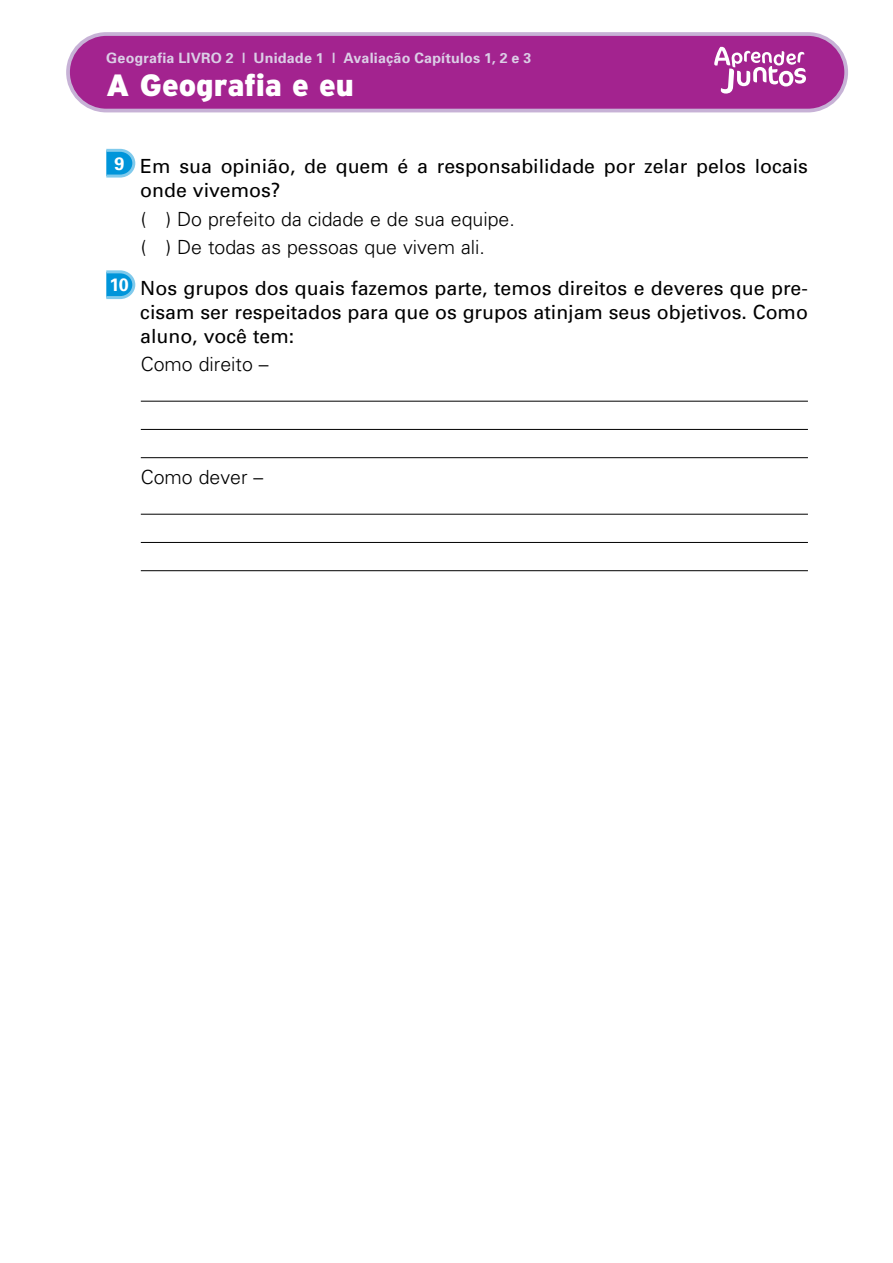
<style>
.page{position:relative;width:893px;height:1263px;background:#fff}
.page>*{position:absolute;margin:0;border:0;box-sizing:border-box;transform-origin:0 0}
.t1{font:900 30.75px "Interstate";letter-spacing:-.005em;color:#fff}
.t2{font:19.5px/24px "Univers";color:#000}
.t3{font:300 19.5px/28.2px "Univers";color:#000}
.t4{font:700 14.25px "Univers";letter-spacing:.015em;color:#dbcee6}
</style>
<div class="page">
<div style="left:68px;top:34px;width:778px;height:77px;background:#a3238f;border-radius:38px"></div>
<div style="left:66px;top:32px;width:782px;height:80px;border:4px solid #c7b2d6;border-radius:38px"></div>
<svg style="left:714px;top:47px;width:92px;height:47px"></svg>
<hr style="left:141px;top:401px;width:667px;height:1px;background:#000">
<hr style="left:141px;top:429px;width:667px;height:1px;background:#000">
<hr style="left:141px;top:457px;width:667px;height:1px;background:#000">
<hr style="left:141px;top:514px;width:667px;height:1px;background:#000">
<hr style="left:141px;top:542px;width:667px;height:1px;background:#000">
<hr style="left:141px;top:570px;width:667px;height:1px;background:#000">
<svg style="left:106px;top:149px;width:29px;height:29px"></svg>
<svg style="left:106px;top:270px;width:29px;height:29px"></svg>
<p class="t4" style="left:106px;top:48px;width:427px">Geografia LIVRO 2 | Unidade 1 | Avaliação Capítulos 1, 2 e 3</p>
<h1 class="t1" style="left:106px;top:67px;width:249px">A Geografia e eu</h1>
<p class="t2" style="left:140px;top:154px;width:669px;text-indent:-26px"><sup>9</sup> Em sua opinião, de quem é a responsabilidade por zelar pelos locais onde vivemos?</p>
<p class="t3" style="left:141px;top:204px;width:375px">( ) Do prefeito da cidade e de sua equipe. ( ) De todas as pessoas que vivem ali.</p>
<p class="t2" style="left:140px;top:276px;width:669px;text-align:justify;text-indent:-31px"><sup>10</sup> Nos grupos dos quais fazemos parte, temos direitos e deveres que pre&shy;cisam ser respeitados para que os grupos atinjam seus objetivos. Como aluno, você tem:</p>
<p class="t3" style="left:141px;top:349px;width:129px">Como direito –</p>
<p class="t3" style="left:141px;top:462px;width:124px">Como dever –</p>
</div>
